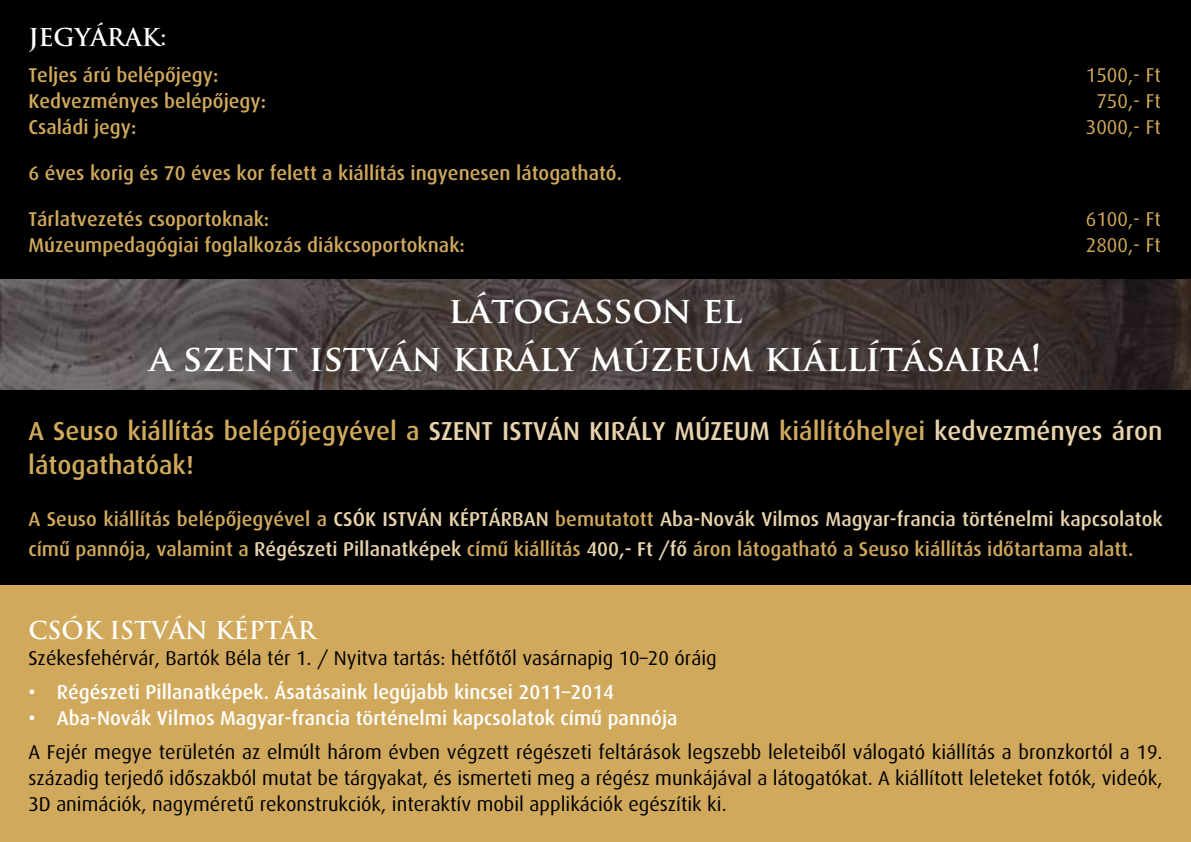
<style>
.page{position:relative;width:1191px;height:842px;background:#fff}
.page>*{position:absolute;margin:0;border:0;box-sizing:border-box;transform-origin:0 0}
.t1{font:700 36px/48px "Trajan Pro";letter-spacing:-.07em;color:#fff;text-align:center}
.t2{font:500 26px/34px "Dax";color:#d0a95c}
.t3{font:700 24px "Trajan Pro";color:#fff}
.t4{font:500 20px/30px "Dax";color:#d0a95c}
.t5{font:20px/26px "Dax";color:#000;text-align:justify}
.t6{font:500 20px "Dax";color:#fff}
.t7{font:20px "Dax";color:#d0a95c}
.s1{color:#e8d3ad}
</style>
<div class="page">
<div style="left:0;top:578px;width:1191px;height:264px;background:#d0a95c"></div>
<div style="left:0;top:0;width:1191px;height:584px;background:#000"></div>
<img style="left:0;top:279px;width:1191px;height:111px">
<p class="t3" style="left:28px;top:23px;width:139px">jegyárak:</p>
<p class="t4" style="left:28px;top:61px;width:191px">Teljes árú belépôjegy:</p>
<p class="t7" style="left:1085px;top:64px;width:76px">1500,- Ft</p>
<p class="t4" style="left:28px;top:87px;width:239px">Kedvezményes belépôjegy:</p>
<p class="t7" style="left:1096px;top:90px;width:66px">750,- Ft</p>
<p class="t4" style="left:28px;top:113px;width:109px">Családi jegy:</p>
<p class="t7" style="left:1085px;top:116px;width:76px">3000,- Ft</p>
<p class="t4" style="left:28px;top:159px;width:595px">6 éves korig és 70 éves kor felett a kiállítás ingyenesen látogatható.</p>
<p class="t4" style="left:28px;top:205px;width:242px">Tárlatvezetés csoportoknak:</p>
<p class="t7" style="left:1085px;top:208px;width:76px">6100,- Ft</p>
<p class="t4" style="left:28px;top:231px;width:438px">Múzeumpedagógiai foglalkozás diákcsoportoknak:</p>
<p class="t7" style="left:1085px;top:234px;width:76px">2800,- Ft</p>
<h1 class="t1" style="left:149px;top:286px;width:893px">látogasson el<br>a szent istván király múzeum kiállításaira!</h1>
<h2 class="t2" style="left:28px;top:414px;width:1135px">A Seuso kiállítás belépôjegyével a <span class="s1">Szent István Király Múzeum</span> kiállítóhelyei <span class="s1">kedvezményes áron </span>látogathatóak!</h2>
<p class="t4" style="left:28px;top:504px;width:1135px">A Seuso kiállítás belépôjegyével a <span class="s1">Csók István Képtárban</span> bemutatott <span class="s1">Aba-Novák Vilmos Magyar-francia történelmi kapcsolatok </span>címû pannója, valamint a <span class="s1">Régészeti Pillanatképek</span> címû kiállítás <span class="s1">400,- Ft /fô</span> áron látogatható a Seuso kiállítás idôtartama alatt.</p>
<p class="t3" style="left:28px;top:616px;width:125px">CSÓK ISTVÁN</p>
<p class="t3" style="left:215px;top:616px;width:69px">KÉPTÁR</p>
<p class="t5" style="left:28px;top:645px;width:690px">Székesfehérvár, Bartók Béla tér 1. / Nyitva tartás: hétfôtôl vasárnapig 10–20 óráig</p>
<p class="t6" style="left:28px;top:681px;width:587px">• Régészeti Pillanatképek. Ásatásaink legújabb kincsei 2011–2014</p>
<p class="t6" style="left:28px;top:707px;width:651px">• Aba-Novák Vilmos Magyar-francia történelmi kapcsolatok címû pannója</p>
<p class="t5" style="left:28px;top:739px;width:1135px">A Fejér megye területén az elmúlt három évben végzett régészeti feltárások legszebb leleteibôl válogató kiállítás a bronzkortól a 19. századig terjedô idôszakból mutat be tárgyakat, és ismerteti meg a régész munkájával a látogatókat. A kiállított leleteket fotók, videók, 3D animációk, nagyméretû rekonstrukciók, interaktív mobil applikációk egészítik ki.</p>
</div>
